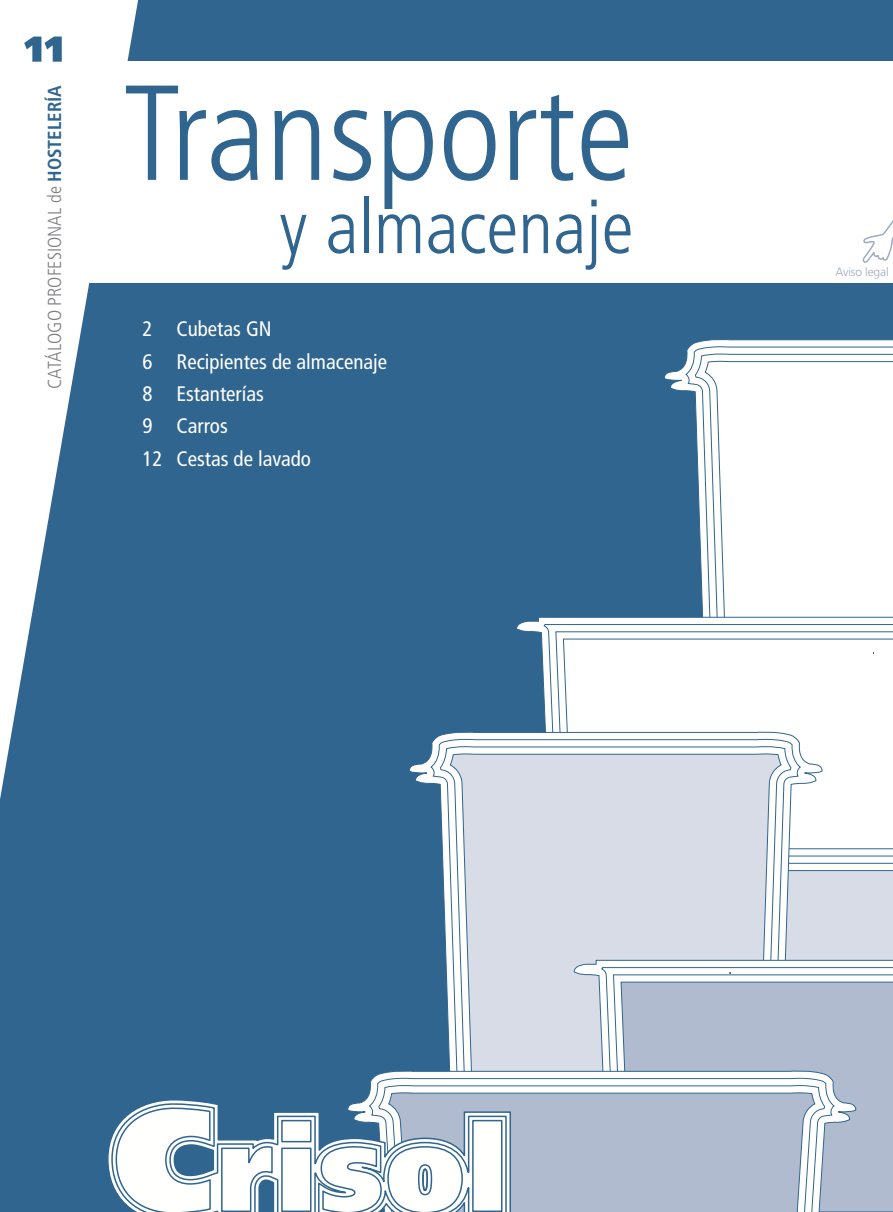
<style>
.page{position:relative;width:893px;height:1212px;background:#2f658e}
.page>*{position:absolute;margin:0;border:0;box-sizing:border-box;transform-origin:0 0}
.SECCION{font:300 condensed 135px "Frutiger LT Std";color:#2f658e}
.SECCION-2{font:300 condensed 75px "Frutiger LT Std";color:#2f658e}
.INDICE_1{font:condensed 21px "Frutiger LT Std";color:#fff}
.t1{font:300 condensed 18.9px "Frutiger LT Std";color:#817e82}
.PM_Sección{font:300 12px "Frutiger LT Std";letter-spacing:-.01em;color:#9caac3}
.s1{font-weight:700;color:#2f658e}
</style>
<div class="page">
<svg style="left:662px;top:339px;width:231px;height:258px"></svg>
<svg style="left:685px;top:346px;width:208px;height:251px"></svg>
<svg style="left:695px;top:353px;width:198px;height:244px"></svg>
<svg style="left:704px;top:361px;width:189px;height:236px"></svg>
<svg style="left:516px;top:597px;width:377px;height:133px"></svg>
<svg style="left:543px;top:624px;width:350px;height:106px"></svg>
<svg style="left:555px;top:631px;width:338px;height:99px"></svg>
<svg style="left:563px;top:638px;width:330px;height:208px"></svg>
<svg style="left:407px;top:730px;width:418px;height:339px"></svg>
<svg style="left:430px;top:739px;width:371px;height:330px"></svg>
<svg style="left:440px;top:746px;width:352px;height:323px"></svg>
<svg style="left:449px;top:753px;width:333px;height:316px;background:#d7dce7"></svg>
<svg style="left:573px;top:940px;width:137px;height:129px;background:#d7dce7"></svg>
<svg style="left:601px;top:967px;width:109px;height:102px"></svg>
<div style="left:620px;top:981px;width:273px;height:231px;background:#b1bbcf"></div>
<svg style="left:710px;top:855px;width:183px;height:216px;background:#c8d0de"></svg>
<svg style="left:347px;top:1069px;width:511px;height:143px"></svg>
<svg style="left:368px;top:1077px;width:467px;height:135px"></svg>
<svg style="left:378px;top:1085px;width:447px;height:127px"></svg>
<div style="left:388px;top:1092px;width:428px;height:120px;background:#b1bbcf"></div>
<div style="left:0;top:62px;width:893px;height:221px;background:#fff"></div>
<svg style="left:862px;top:220px;width:31px;height:43px"></svg>
<svg style="left:107px;top:1099px;width:404px;height:113px"></svg>
<svg style="left:111px;top:1102px;width:396px;height:110px"></svg>
<svg style="left:220px;top:1145px;width:53px;height:67px"></svg>
<div style="left:282px;top:1120px;width:29px;height:21px;background:#fffffe"></div>
<div style="left:281px;top:1120px;width:31px;height:22px;border:2px solid #30658e"></div>
<svg style="left:280px;top:1147px;width:32px;height:65px"></svg>
<svg style="left:320px;top:1145px;width:144px;height:67px"></svg>
<div style="left:473px;top:1120px;width:29px;height:91px;background:#fffffe"></div>
<div style="left:472px;top:1120px;width:30px;height:92px;border:2px solid #30658e"></div>
<svg style="left:115px;top:1107px;width:97px;height:105px"></svg>
<svg style="left:24px;top:37px;width:38px;height:25px"></svg>
<p class="t1" style="left:44px;top:389px;width:305px;rotate:-90deg">CATÁLOGO PROFESIONAL de <span class="s1">HOSTELERÍA</span></p>
<p class="SECCION" style="left:123px;top:57px;width:512px">Transporte</p>
<p class="SECCION-2" style="left:279px;top:185px;width:356px">y almacenaje</p>
<p class="INDICE_1" style="left:142px;top:317px;width:131px">2 Cubetas GN</p>
<p class="INDICE_1" style="left:142px;top:349px;width:246px">6 Recipientes de almacenaje</p>
<p class="INDICE_1" style="left:142px;top:381px;width:123px">8 Estanterías</p>
<p class="INDICE_1" style="left:142px;top:414px;width:87px">9 Carros</p>
<p class="INDICE_1" style="left:142px;top:446px;width:170px">12 Cestas de lavado</p>
<p class="PM_Sección" style="left:835px;top:265px;width:55px">Aviso legal</p>
</div>
